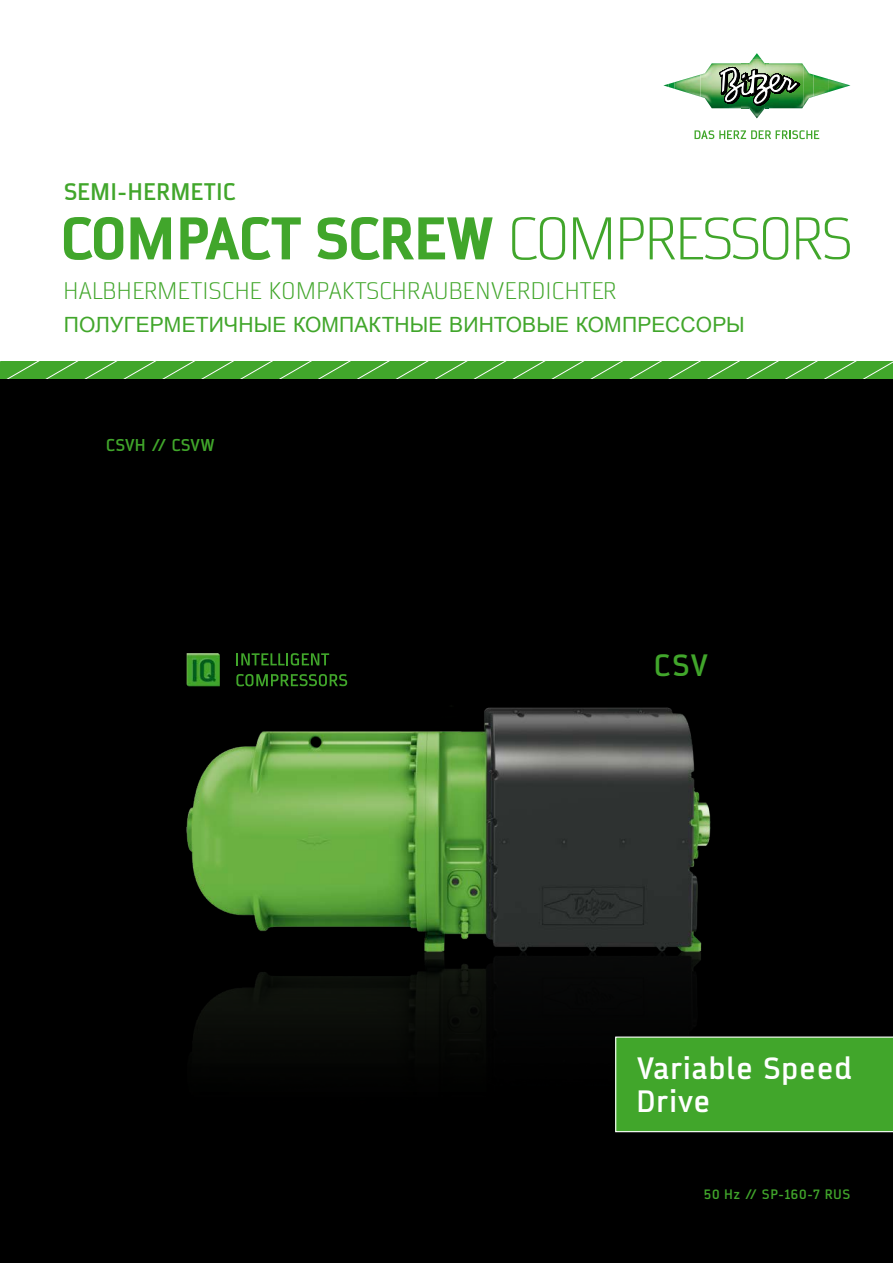
<style>
.page{position:relative;width:893px;height:1263px;background:#fff}
.page>*{position:absolute;margin:0;border:0;box-sizing:border-box;transform-origin:0 0}
.t1{font:800 52.5px "AF Diwa";letter-spacing:.035em;color:#41a62b}
.t2{font:700 27px/33px "AF Diwa";letter-spacing:.045em;color:#fff}
.t3{font:700 27px "AF Diwa";color:#41a62b}
.t4{font:21px "Arial Unicode MS";letter-spacing:.005em;color:#41a62b}
.t5{font:300 21px "AF Diwa";letter-spacing:-.025em;color:#41a62b}
.t6{font:700 21px "AF Diwa";letter-spacing:.055em;color:#41a62b}
.t7{font:700 15px "AF Diwa";letter-spacing:.01em;color:#41a62b}
.t8{font:700 12px "AF Diwa";letter-spacing:.07em;color:#41a62b}
.s1{font-weight:300}
</style>
<div class="page">
<div style="left:0;top:373px;width:893px;height:890px;background:#000"></div>
<svg style="left:0;top:361px;width:893px;height:17px;background:#4aaa35"></svg>
<img style="left:186px;top:653px;width:525px;height:388px">
<div style="left:615px;top:1036px;width:278px;height:96px;background:#41a62b"></div>
<img style="left:187px;top:653px;width:33px;height:33px">
<svg style="left:236px;top:653px;width:93px;height:12px"></svg>
<svg style="left:236px;top:674px;width:111px;height:12px"></svg>
<svg style="left:663px;top:82px;width:12px;height:7px"></svg>
<img style="left:675px;top:75px;width:25px;height:22px">
<img style="left:700px;top:63px;width:48px;height:45px">
<img style="left:764px;top:63px;width:39px;height:46px">
<svg style="left:752px;top:53px;width:10px;height:7px"></svg>
<img style="left:748px;top:60px;width:16px;height:7px">
<img style="left:828px;top:79px;width:22px;height:13px">
<img style="left:814px;top:75px;width:14px;height:22px">
<img style="left:803px;top:65px;width:11px;height:42px">
<svg style="left:719px;top:67px;width:81px;height:51px"></svg>
<svg style="left:694px;top:130px;width:125px;height:9px"></svg>
<p class="t6" style="left:64px;top:178px;width:174px">SEMI-HERMETIC</p>
<h1 class="t1" style="left:62px;top:202px;width:794px">COMPACT SCREW <span class="s1">COMPRESSORS</span></h1>
<p class="t5" style="left:64px;top:277px;width:555px">HALBHERMETISCHE KOMPAKTSCHRAUBENVERDICHTER</p>
<p class="t4" style="left:64px;top:309px;width:682px">ПОЛУГЕРМЕТИЧНЫЕ КОМПАКТНЫЕ ВИНТОВЫЕ КОМПРЕССОРЫ</p>
<p class="t7" style="left:106px;top:435px;width:110px">CSVH // CSVW</p>
<p class="t3" style="left:654px;top:648px;width:55px">CSV</p>
<p class="t2" style="left:637px;top:1052px;width:216px">Variable Speed<br>Drive</p>
<p class="t8" style="left:704px;top:1187px;width:148px">50 Hz // SP-160-7 RUS</p>
</div>
